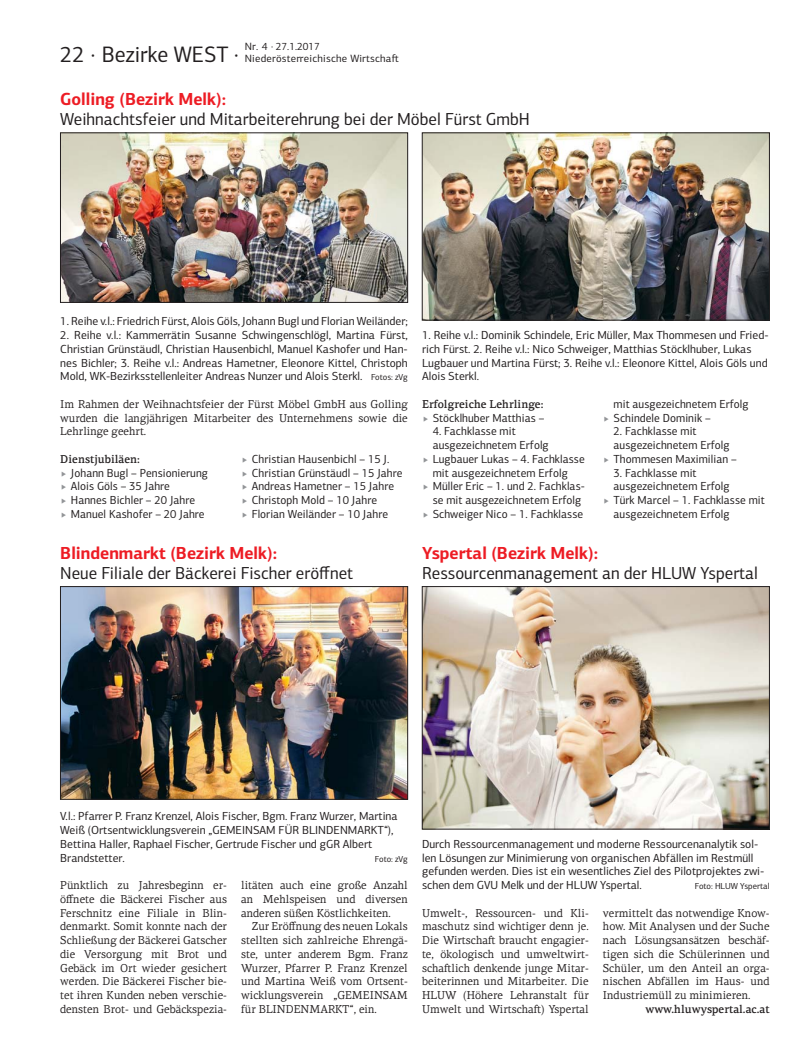
<style>
.page{position:relative;width:798px;height:1063px;background:#fff}
.page>*{position:absolute;margin:0;border:0;box-sizing:border-box;transform-origin:0 0}
.t1{font:22.5px "PF Centro Sans Pro";color:#231f20;scale:.96 1}
.t2{font:17.5px "PF Centro Sans Pro";color:#231f20;scale:.96 1}
.t3{font:700 17.5px "PF Centro Sans Pro";color:#ed1c24;scale:.96 1}
.t4{font:11.75px/13.8px "PF Centro Sans Pro";color:#231f20}
.t5{font:11.75px/13.8px "PF Centro Sans Pro";color:#231f20;scale:.96 1}
.t6{font:11.5px/13.8px "PF Centro Serif Pro";color:#231f20;text-align:justify;scale:.96 1}
.t7{font:500 11.5px "PF Centro Serif Pro";color:#231f20;scale:.96 1}
.t8{font:10.62px/11.9px "PF Centro Sans Pro";letter-spacing:.02em;color:#231f20}
.t9{font:8.75px "PF Centro Sans Pro";letter-spacing:-.015em;color:#231f20}
.s1{font-size:8.75px}
</style>
<div class="page">
<img style="left:62px;top:135px;width:343px;height:166px">
<div style="left:60px;top:133px;width:347px;height:170px;border:1px solid #231f20"></div>
<img style="left:424px;top:135px;width:343px;height:183px">
<div style="left:422px;top:133px;width:347px;height:187px;border:1px solid #231f20"></div>
<img style="left:62px;top:588px;width:343px;height:209px">
<div style="left:60px;top:586px;width:347px;height:213px;border:1px solid #231f20"></div>
<img style="left:424px;top:588px;width:343px;height:239px">
<div style="left:422px;top:586px;width:347px;height:243px;border:1px solid #231f20"></div>
<h1 class="t1" style="left:60px;top:46px;width:187px">22 · Bezirke WEST ·</h1>
<p class="t8" style="left:245px;top:42px;width:155px">Nr. 4 · 27.1.2017<br>Niederösterreichische Wirtscha-</p>
<h2 class="t3" style="left:60px;top:92px;width:174px">Golling (Bezirk Melk):</h2>
<h2 class="t2" style="left:60px;top:112px;width:490px">Weihnachtsfeier und Mitarbeiterehrung bei der Möbel Fürst GmbH</h2>
<p class="t4" style="left:60px;top:316px;width:349px">1. Reihe v.l.: Friedrich Fürst, Alois Göls, Johann Bugl und Florian Weiländer;</p>
<p class="t4" style="left:60px;top:330px;width:349px;text-align:justify">2. Reihe v.l.: Kammerrätin Susanne Schwingenschlögl, Martina Fürst, Christian Grünstäudl, Christian Hausenbichl, Manuel Kashofer und Han&shy;nes Bichler; 3. Reihe v.l.: Andreas Hametner, Eleonore Kittel, Christoph Mold, WK-Bezirksstellenleiter Andreas Nunzer und Alois Sterkl. <span class="s1">Fotos: zVg</span></p>
<p class="t4" style="left:422px;top:330px;width:348px">1. Reihe v.l.: Dominik Schindele, Eric Müller, Max Thommesen und Fried&shy;rich Fürst. 2. Reihe v.l.: Nico Schweiger, Matthias Stöcklhuber, Lukas Lugbauer und Martina Fürst; 3. Reihe v.l.: Eleonore Kittel, Alois Göls und Alois Sterkl.</p>
<p class="t6" style="left:60px;top:398px;width:363px">Im Rahmen der Weihnachtsfeier der Fürst Möbel GmbH aus Golling wurden die langjährigen Mitarbeiter des Unternehmens sowie die Lehrlinge geehrt.</p>
<p class="t7" style="left:60px;top:455px;width:84px">Dienstjubiläen:</p>
<p class="t5" style="left:71px;top:467px;width:144px">Johann Bugl – Pensionierung<br>Alois Göls – 35 Jahre<br>Hannes Bichler – 20 Jahre<br>Manuel Kashofer – 20 Jahre</p>
<p class="t5" style="left:252px;top:453px;width:158px">Christian Hausenbichl – 15 J.<br>Christian Grünstäudl – 15 Jahre<br>Andreas Hametner – 15 Jahre<br>Christoph Mold – 10 Jahre<br>Florian Weiländer – 10 Jahre</p>
<h2 class="t3" style="left:60px;top:546px;width:227px">Blindenmarkt (Bezirk Melk):</h2>
<h2 class="t2" style="left:60px;top:566px;width:306px">Neue Filiale der Bäckerei Fischer eröffnet</h2>
<p class="t7" style="left:422px;top:400px;width:128px">Erfolgreiche Lehrlinge:</p>
<p class="t5" style="left:432px;top:412px;width:118px">Stöcklhuber Matthias –</p>
<p class="t5" style="left:432px;top:426px;width:160px">4. Fachklasse mit ausgezeichnetem Erfolg<br>Lugbauer Lukas – 4. Fachklasse mit ausgezeichnetem Erfolg<br>Müller Eric – 1. und 2. Fachklas&shy;se mit ausgezeichnetem Erfolg<br>Schweiger Nico – 1. Fachklasse</p>
<p class="t5" style="left:613px;top:398px;width:142px">mit ausgezeichnetem Erfolg<br>Schindele Dominik –</p>
<p class="t5" style="left:613px;top:426px;width:130px">2. Fachklasse mit ausgezeichnetem Erfolg<br>Thommesen Maximilian –</p>
<p class="t5" style="left:613px;top:467px;width:159px">3. Fachklasse mit ausgezeichnetem Erfolg<br>Türk Marcel – 1. Fachklasse mit ausgezeichnetem Erfolg</p>
<h2 class="t3" style="left:422px;top:546px;width:185px">Yspertal (Bezirk Melk):</h2>
<h2 class="t2" style="left:422px;top:566px;width:351px">Ressourcenmanagement an der HLUW Yspertal</h2>
<p class="t4" style="left:60px;top:811px;width:339px">V.l.: Pfarrer P. Franz Krenzel, Alois Fischer, Bgm. Franz Wurzer, Martina Weiß (Ortsentwicklungsverein „GEMEINSAM FÜR BLINDENMARKT“), Bettina Haller, Raphael Fischer, Gertrude Fischer und gGR Albert Brandstetter.</p>
<p class="t9" style="left:375px;top:855px;width:34px">Foto: zVg</p>
<p class="t6" style="left:60px;top:880px;width:175px">Pünktlich zu Jahresbeginn er&shy;öffnete die Bäckerei Fischer aus Ferschnitz eine Filiale in Blin&shy;denmarkt. Somit konnte nach der Schließung der Bäckerei Gatscher die Versorgung mit Brot und Gebäck im Ort wieder gesichert werden. Die Bäckerei Fischer bie&shy;tet ihren Kunden neben verschie&shy;densten Brot- und Gebäckspezia-</p>
<p class="t6" style="left:241px;top:880px;width:175px">litäten auch eine große Anzahl an Mehlspeisen und diversen anderen süßen Köstlichkeiten.</p>
<p class="t6" style="left:241px;top:921px;width:175px;text-indent:11px">Zur Eröffnung des neuen Lokals stellten sich zahlreiche Ehrengä&shy;ste, unter anderem Bgm. Franz Wurzer, Pfarrer P. Franz Krenzel und Martina Weiß vom Ortsent&shy;wicklungsverein „GEMEINSAM für BLINDENMARKT“, ein.</p>
<p class="t4" style="left:422px;top:838px;width:344px">Durch Ressourcenmanagement und moderne Ressourcenanalytik sol&shy;len Lösungen zur Minimierung von organischen Abfällen im Restmüll gefunden werden. Dies ist ein wesentliches Ziel des Pilotprojektes zwi&shy;schen dem GVU Melk und der HLUW Yspertal.</p>
<p class="t9" style="left:694px;top:883px;width:76px">Foto: HLUW Yspertal</p>
<p class="t6" style="left:422px;top:907px;width:175px">Umwelt-, Ressourcen- und Kli&shy;maschutz sind wichtiger denn je.<br>Die Wirtscha- braucht engagier&shy;te, ökologisch und umweltwirt&shy;scha-lich denkende junge Mitar&shy;beiterinnen und Mitarbeiter. Die HLUW (Höhere Lehranstalt für Umwelt und Wirtscha-) Yspertal</p>
<p class="t6" style="left:602px;top:907px;width:175px">vermittelt das notwendige Know&shy;how. Mit Analysen und der Suche nach Lösungsansätzen beschäf&shy;tigen sich die Schülerinnen und Schüler, um den Anteil an orga&shy;nischen Abfällen im Haus- und Industriemüll zu minimieren.</p>
<p class="t7" style="left:645px;top:1005px;width:131px">www.hluwyspertal.ac.at</p>
</div>
